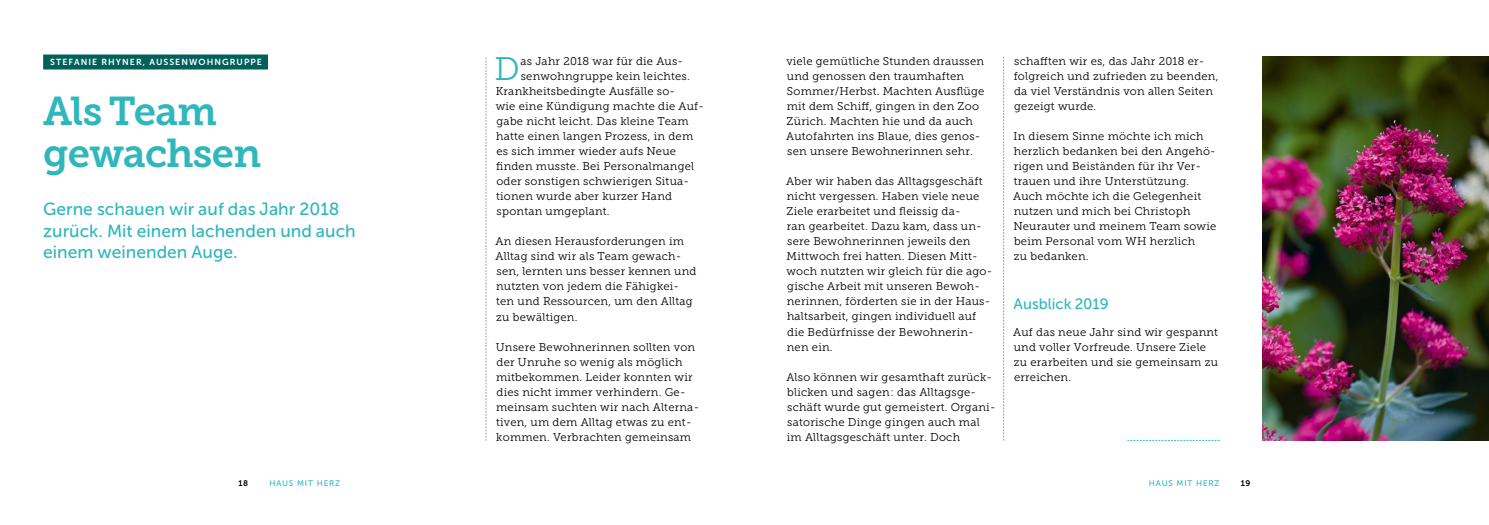
<style>
.page{position:relative;width:1489px;height:525px;background:#fff}
.page>*{position:absolute;margin:0;border:0;box-sizing:border-box;transform-origin:0 0}
.t1{font:40px/41.2px "Museo Slab 700";letter-spacing:-.02em;color:#2fb7bc}
.t2{font:32.62px "Museo Slab 300";color:#2fb7bc}
.t3{font:17.5px/21.2px "Museo Sans 500";color:#2fb7bc}
.t4{font:15px "Museo Sans 500";color:#2fb7bc}
.t5{font:11.25px/15px "Museo Slab 300";letter-spacing:.02em;color:#000}
.t6{font:8.75px "Museo Sans 700";letter-spacing:.12em;color:#fff}
.t7{font:8.12px "Museo Sans 500";letter-spacing:.1em;color:#2fb7bc}
.t8{font:8.12px "Museo Sans 700";color:#000}
</style>
<div class="page">
<svg style="left:485px;top:57px;width:1px;height:383px"></svg>
<div style="left:43px;top:54px;width:225px;height:15px;background:#00605a"></div>
<svg style="left:1003px;top:57px;width:1px;height:383px"></svg>
<svg style="left:1127px;top:440px;width:92px;height:1px"></svg>
<img style="left:1262px;top:57px;width:226px;height:383px">
<p class="t6" style="left:50px;top:57px;width:213px">STEFANIE RHYNER, AUSSENWOHNGRUPPE</p>
<h1 class="t1" style="left:43px;top:91px;width:220px">Als Team gewachsen</h1>
<h3 class="t3" style="left:43px;top:199px;width:314px">Gerne schauen wir auf das Jahr 2018 zurück. Mit einem lachenden und auch einem weinenden Auge.</h3>
<h2 class="t2" style="left:494px;top:51px;width:27px">D</h2>
<p class="t5" style="left:520px;top:54px;width:164px">as Jahr 2018 war für die Aus-</p>
<p class="t5" style="left:520px;top:69px;width:170px">senwohngruppe kein leichtes.</p>
<p class="t5" style="left:496px;top:84px;width:181px">Krankheitsbedingte Ausfälle so-</p>
<p class="t5" style="left:495px;top:99px;width:210px">wie eine Kündigung machte die Auf-</p>
<p class="t5" style="left:496px;top:114px;width:194px">gabe nicht leicht. Das kleine Team</p>
<p class="t5" style="left:496px;top:129px;width:198px">hatte einen langen Prozess, in dem</p>
<p class="t5" style="left:496px;top:144px;width:181px">es sich immer wieder aufs Neue</p>
<p class="t5" style="left:496px;top:159px;width:199px">finden musste. Bei Personalmangel</p>
<p class="t5" style="left:496px;top:174px;width:194px">oder sonstigen schwierigen Situa-</p>
<p class="t5" style="left:496px;top:189px;width:177px">tionen wurde aber kurzer Hand</p>
<p class="t5" style="left:496px;top:204px;width:114px">spontan umgeplant.</p>
<p class="t5" style="left:495px;top:234px;width:202px">An diesen Herausforderungen im<br>Alltag sind wir als Team gewach&shy;sen, lernten uns besser kennen und nutzten von jedem die Fähigkei&shy;ten und Ressourcen, um den Alltag zu bewältigen.</p>
<p class="t5" style="left:496px;top:339px;width:205px">Unsere Bewohnerinnen sollten von der Unruhe so wenig als möglich mitbekommen. Leider konnten wir dies nicht immer verhindern. Ge&shy;meinsam suchten wir nach Alterna&shy;tiven, um dem Alltag etwas zu ent&shy;kommen. Verbrachten gemeinsam</p>
<p class="t5" style="left:786px;top:54px;width:200px">viele gemütliche Stunden draussen und genossen den traumhaften<br>Sommer/Herbst. Machten Ausflüge mit dem Schiff, gingen in den Zoo<br>Zürich. Machten hie und da auch<br>Autofahrten ins Blaue, dies genos&shy;sen unsere Bewohnerinnen sehr.</p>
<p class="t5" style="left:786px;top:174px;width:207px">Aber wir haben das Alltagsgeschäft nicht vergessen. Haben viele neue<br>Ziele erarbeitet und fleissig da-<br>ran gearbeitet. Dazu kam, dass un&shy;sere Bewohnerinnen jeweils den<br>Mittwoch frei hatten. Diesen Mitt&shy;woch nutzten wir gleich für die ago&shy;gische Arbeit mit unseren Bewoh&shy;nerinnen, förderten sie in der Haus&shy;haltsarbeit, gingen individuell auf die Bedürfnisse der Bewohnerin&shy;nen ein.</p>
<p class="t5" style="left:786px;top:369px;width:211px">Also können wir gesamthaft zurück&shy;blicken und sagen: das Alltagsge&shy;schäft wurde gut gemeistert. Organi&shy;satorische Dinge gingen auch mal im Alltagsgeschäft unter. Doch</p>
<p class="t5" style="left:1013px;top:54px;width:206px">schafften wir es, das Jahr 2018 er&shy;folgreich und zufrieden zu beenden, da viel Verständnis von allen Seiten gezeigt wurde.</p>
<p class="t5" style="left:1013px;top:129px;width:204px">In diesem Sinne möchte ich mich herzlich bedanken bei den Angehö&shy;rigen und Beiständen für ihr Ver&shy;trauen und ihre Unterstützung.<br>Auch möchte ich die Gelegenheit nutzen und mich bei Christoph<br>Neurauter und meinem Team sowie beim Personal vom WH herzlich<br>zu bedanken.</p>
<h3 class="t4" style="left:1013px;top:296px;width:97px">Ausblick 2019</h3>
<p class="t5" style="left:1013px;top:324px;width:206px">Auf das neue Jahr sind wir gespannt und voller Vorfreude. Unsere Ziele zu erarbeiten und sie gemeinsam zu erreichen.</p>
<p class="t8" style="left:238px;top:478px;width:11px">18</p>
<p class="t7" style="left:1148px;top:478px;width:72px">HAUS MIT HERZ</p>
<p class="t8" style="left:1240px;top:478px;width:11px">19</p>
<p class="t7" style="left:269px;top:478px;width:72px">HAUS MIT HERZ</p>
</div>
